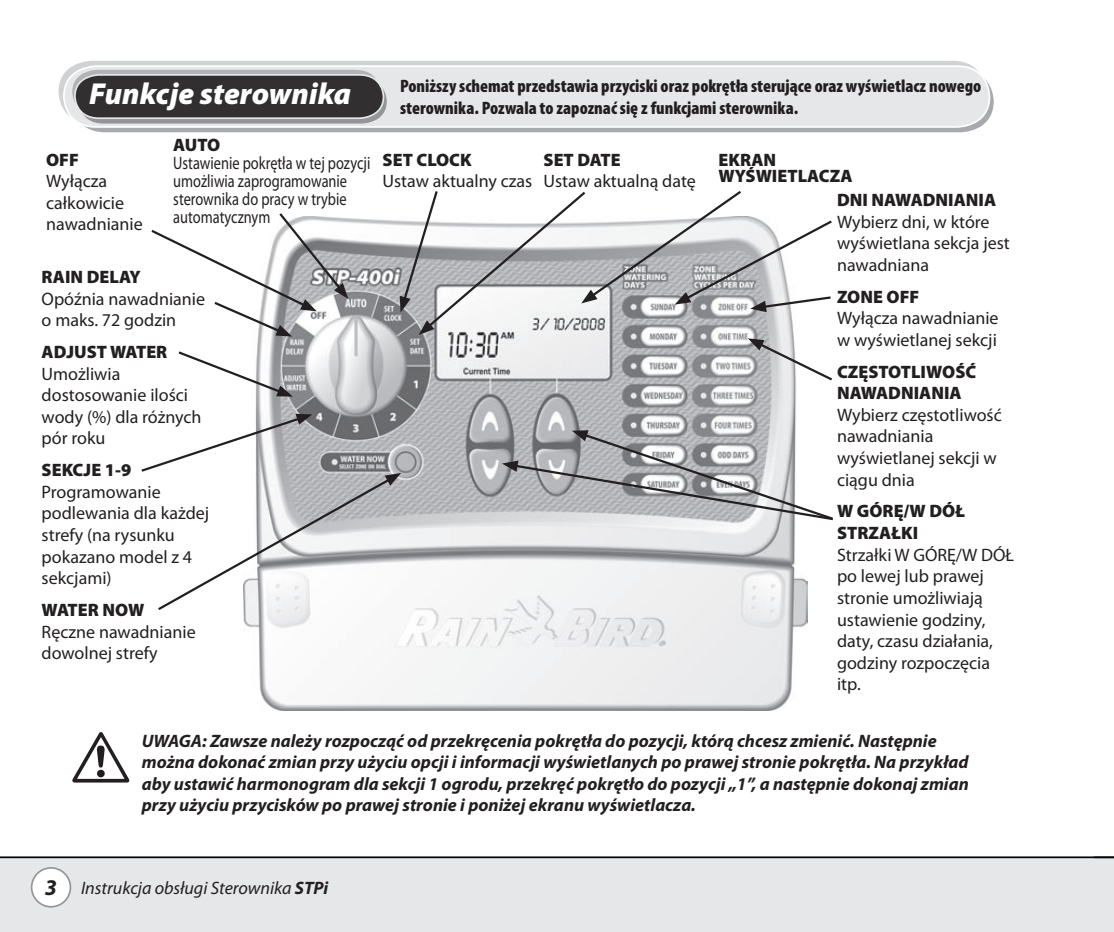
<style>
.page{position:relative;width:1114px;height:932px;background:#fff}
.page>*{position:absolute;margin:0;border:0;box-sizing:border-box;transform-origin:0 0}
.t1{font:72px "Hazard";color:#231f20}
.t2{font:italic 900 30.38px "Myriad Pro";color:#fff}
.t3{font:18px/21.6px "Myriad Pro";color:#231f20}
.t4{font:italic 700 18px/21.6px "Myriad Pro";color:#231f20;text-align:justify}
.t5{font:900 18px/21.6px "Myriad Pro";color:#231f20}
.t6{font:900 condensed 18px/21.6px "Myriad Pro";color:#231f20}
.t7{font:18px/18px "Myriad Pro";color:#231f20;scale:.8 1}
.t8{font:italic 18px "Myriad Pro";color:#231f20}
.s1{font-weight:700;font-size:22.5px}
.s2{font-weight:700}
</style>
<div class="page">
<div style="left:0;top:856px;width:1114px;height:75px;background:#e6e7e9"></div>
<div style="left:32px;top:867px;width:38px;height:39px;background:#fff;border-radius:50%"></div>
<div style="left:31px;top:866px;width:40px;height:41px;border:2px solid #939598;border-radius:50%"></div>
<div style="left:58px;top:61px;width:910px;height:45px;background:#d1d2d4"></div>
<svg style="left:89px;top:89px;width:905px;height:44px;background:#babbbe"></svg>
<svg style="left:62px;top:64px;width:929px;height:65px;background:#e5e6e8"></svg>
<svg style="left:71px;top:69px;width:316px;height:55px;background:#5a595b"></svg>
<hr style="left:0;top:856px;width:1114px;height:1px;background:#040503">
<img style="left:243px;top:218px;width:564px;height:492px">
<svg style="left:502px;top:430px;width:331px;height:91px"></svg>
<svg style="left:178px;top:349px;width:115px;height:47px"></svg>
<svg style="left:141px;top:413px;width:260px;height:199px"></svg>
<svg style="left:151px;top:213px;width:197px;height:123px"></svg>
<svg style="left:399px;top:191px;width:433px;height:191px"></svg>
<h2 class="t2" style="left:89px;top:77px;width:263px">Funkcje sterownika</h2>
<p class="t6" style="left:400px;top:76px;width:583px">Poniższy schemat przedstawia przyciski oraz pokrętła sterujące oraz wyświetlacz nowego sterownika. Pozwala to zapoznać się z funkcjami sterownika.</p>
<p class="t5" style="left:46px;top:149px;width:34px">OFF</p>
<p class="t3" style="left:46px;top:170px;width:98px">Wyłącza całkowicie nawadnianie</p>
<p class="t5" style="left:173px;top:134px;width:48px">AUTO</p>
<p class="t7" style="left:173px;top:153px;width:248px">Ustawienie pokrętła w tej pozycji umożliwia zaprogramowanie sterownika do pracy w trybie automatycznym</p>
<p class="t5" style="left:382px;top:149px;width:91px">SET CLOCK</p>
<p class="t3" style="left:382px;top:170px;width:151px">Ustaw aktualny czas</p>
<p class="t5" style="left:543px;top:149px;width:79px">SET DATE</p>
<p class="t3" style="left:543px;top:170px;width:154px">Ustaw aktualną datę</p>
<p class="t5" style="left:42px;top:266px;width:101px">RAIN DELAY</p>
<p class="t3" style="left:42px;top:287px;width:165px">Opóźnia nawadnianie o maks. 72 godzin</p>
<p class="t5" style="left:42px;top:341px;width:127px">ADJUST WATER</p>
<p class="t3" style="left:42px;top:362px;width:161px">Umożliwia dostosowanie ilości wody (%) dla różnych pór roku</p>
<p class="t5" style="left:42px;top:459px;width:91px">SEKCJE 1-9</p>
<p class="t3" style="left:42px;top:480px;width:169px">Programowanie podlewania dla każdej strefy (na rysunku pokazano model z 4 sekcjami)</p>
<p class="t5" style="left:42px;top:599px;width:104px">WATER NOW</p>
<p class="t3" style="left:42px;top:620px;width:155px">Ręczne nawadnianie dowolnej strefy</p>
<p class="t5" style="left:718px;top:151px;width:136px;line-height:16.2px">EKRAN<br>WYŚWIETLACZA</p>
<p class="t5" style="left:837px;top:189px;width:161px">DNI NAWADNIANIA</p>
<p class="t3" style="left:837px;top:210px;width:174px">Wybierz dni, w które wyświetlana sekcja jest nawadniana</p>
<p class="t5" style="left:837px;top:286px;width:84px">ZONE OFF</p>
<p class="t3" style="left:837px;top:307px;width:163px">Wyłącza nawadnianie w wyświetlanej sekcji</p>
<p class="t5" style="left:837px;top:361px;width:141px">CZĘSTOTLIWOŚĆ<br>NAWADNIANIA</p>
<p class="t3" style="left:837px;top:403px;width:166px">Wybierz częstotliwość nawadniania wyświetlanej sekcji w ciągu dnia</p>
<p class="t5" style="left:837px;top:500px;width:129px">W GÓRĘ/W DÓŁ<br>STRZAŁKI</p>
<p class="t3" style="left:837px;top:543px;width:178px">Strzałki W GÓRĘ/W DÓŁ po lewej lub prawej stronie umożliwiają ustawienie godziny, daty, czasu działania, godziny rozpoczęcia itp.</p>
<h1 class="t1" style="left:71px;top:710px;width:61px">!</h1>
<p class="t4" style="left:142px;top:728px;width:796px">UWAGA: Zawsze należy rozpocząć od przekręcenia pokrętła do pozycji, którą chcesz zmienić. Następnie</p>
<p class="t4" style="left:142px;top:750px;width:828px">można dokonać zmian przy użyciu opcji i informacji wyświetlanych po prawej stronie pokrętła. Na przykład aby ustawić harmonogram dla sekcji 1 ogrodu, przekręć pokrętło do pozycji „1”, a następnie dokonaj zmian przy użyciu przycisków po prawej stronie i poniżej ekranu wyświetlacza.</p>
<p class="t8" style="left:45px;top:876px;width:285px"><span class="s1">3</span> Instrukcja obsługi Sterownika <span class="s2">STPi</span></p>
</div>
